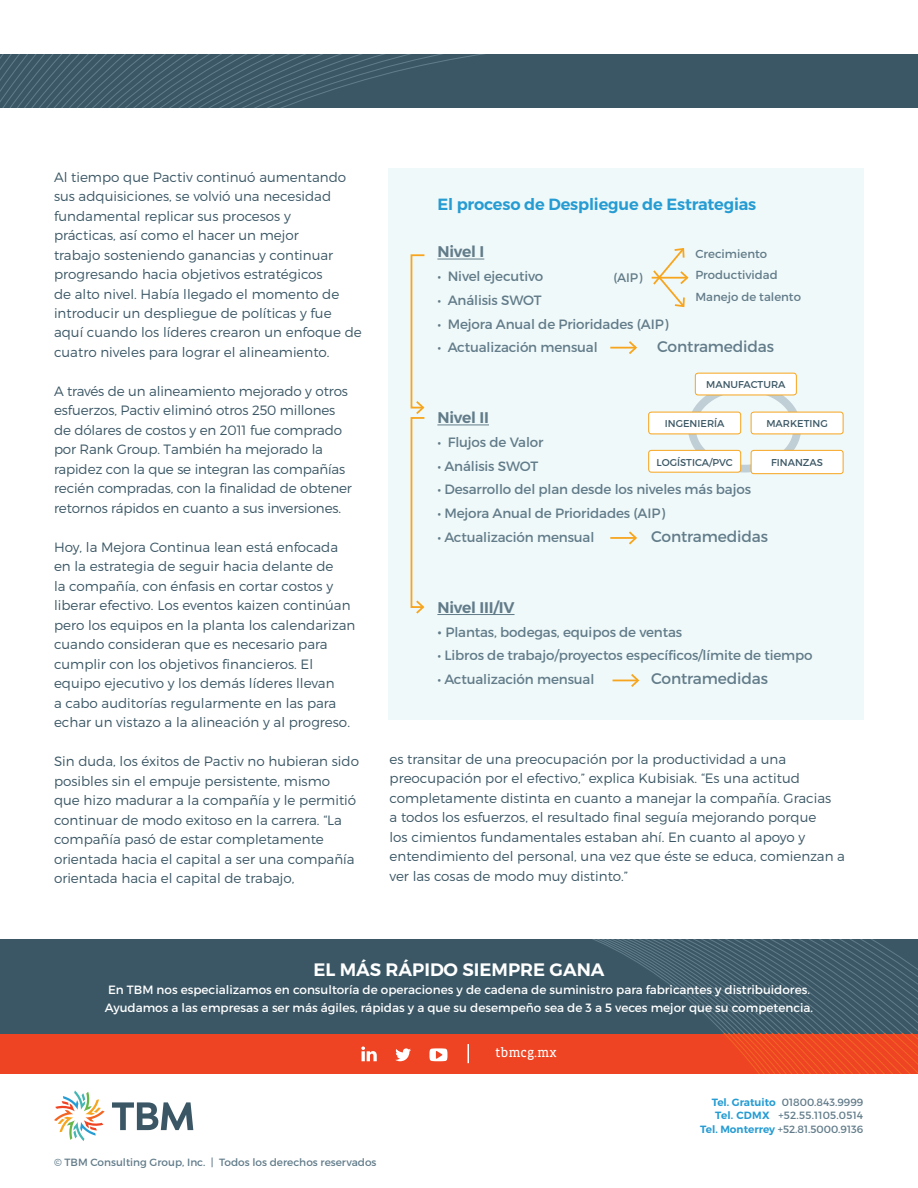
<style>
.page{position:relative;width:918px;height:1188px;background:#fff}
.page>*{position:absolute;margin:0;border:0;box-sizing:border-box;transform-origin:0 0}
.t1{font:600 18px "Montserrat";color:#fff}
.t2{font:600 16.2px "Montserrat";letter-spacing:-.01em;color:#269cd3}
.t3{font:15.45px "Montserrat";letter-spacing:-.01em;color:#627c8a}
.t4{font:600 15.45px "Montserrat";letter-spacing:-.01em;color:#627c8a}
.t5{font:300 13.5px/19.5px "Montserrat";color:#3b5765}
.t6{font:13.5px "Montserrat";letter-spacing:-.01em;color:#627c8a}
.t7{font:13.5px "Vista Slab OT";color:#fff}
.t8{font:12.45px "Montserrat";color:#627c8a}
.t9{font:12px/18px "Montserrat";color:#fff}
.t10{font:11.7px/21.3px "Montserrat";color:#627c8a}
.t11{font:10.5px/13.5px "Montserrat";color:#627c8a;text-align:right}
.t12{font:9.9px "Montserrat";color:#3b5765}
.s1{font-size:15.45px}
.s2{font-weight:600;color:#269cd3}
</style>
<div class="page">
<div style="left:389px;top:168px;width:475px;height:552px;background:#f0f9f9"></div>
<div style="left:0;top:54px;width:918px;height:54px;background:#3b5765"></div>
<svg style="left:0;top:54px;width:485px;height:54px"></svg>
<hr style="left:437px;top:259px;width:47px;height:1px;background:#627c8a">
<hr style="left:437px;top:425px;width:52px;height:1px;background:#627c8a">
<hr style="left:437px;top:614px;width:78px;height:1px;background:#627c8a">
<div style="left:688px;top:384px;width:113px;height:89px;border:8px solid #c0ced6;border-radius:50%"></div>
<div style="left:695px;top:373px;width:101px;height:22px;background:#fff;border-radius:3px"></div>
<div style="left:695px;top:373px;width:102px;height:22px;border:1px solid #f7a51e;border-radius:3px"></div>
<div style="left:649px;top:412px;width:92px;height:22px;background:#fff;border-radius:3px"></div>
<div style="left:648px;top:412px;width:93px;height:22px;border:1px solid #f7a51e;border-radius:3px"></div>
<div style="left:649px;top:450px;width:92px;height:22px;background:#fff;border-radius:3px"></div>
<div style="left:648px;top:450px;width:93px;height:23px;border:1px solid #f7a51e;border-radius:3px"></div>
<div style="left:751px;top:412px;width:92px;height:22px;background:#fff;border-radius:3px"></div>
<div style="left:751px;top:412px;width:92px;height:22px;border:1px solid #f7a51e;border-radius:3px"></div>
<div style="left:751px;top:450px;width:92px;height:24px;background:#fff;border-radius:3px"></div>
<div style="left:751px;top:450px;width:92px;height:24px;border:1px solid #f7a51e;border-radius:3px"></div>
<hr style="left:610px;top:347px;width:26px;height:2px;background:#f7a51e">
<svg style="left:627px;top:341px;width:10px;height:13px"></svg>
<hr style="left:610px;top:537px;width:26px;height:2px;background:#f7a51e">
<svg style="left:627px;top:531px;width:10px;height:14px"></svg>
<svg style="left:613px;top:674px;width:27px;height:13px"></svg>
<svg style="left:651px;top:248px;width:38px;height:60px"></svg>
<svg style="left:410px;top:254px;width:15px;height:360px"></svg>
<div style="left:0;top:939px;width:918px;height:95px;background:#3b5765"></div>
<svg style="left:592px;top:939px;width:326px;height:95px"></svg>
<div style="left:0;top:1034px;width:918px;height:39px;background:#ef4424"></div>
<svg style="left:112px;top:1102px;width:81px;height:28px"></svg>
<svg style="left:54px;top:1091px;width:51px;height:50px"></svg>
<svg style="left:361px;top:1047px;width:16px;height:14px"></svg>
<svg style="left:395px;top:1034px;width:523px;height:39px"></svg>
<p class="t5" style="left:54px;top:167px;width:309px">Al tiempo que Pactiv continuó aumentando sus adquisiciones, se volvió una necesidad fundamental replicar sus procesos y<br>prácticas, así como el hacer un mejor<br>trabajo sosteniendo ganancias y continuar progresando hacia objetivos estratégicos<br>de alto nivel. Había llegado el momento de introducir un despliegue de políticas y fue aquí cuando los líderes crearon un enfoque de cuatro niveles para lograr el alineamiento.</p>
<p class="t5" style="left:54px;top:381px;width:299px">A través de un alineamiento mejorado y otros esfuerzos, Pactiv eliminó otros 250 millones de dólares de costos y en 2011 fue comprado por Rank Group. También ha mejorado la rapidez con la que se integran las compañías recién compradas, con la finalidad de obtener retornos rápidos en cuanto a sus inversiones.</p>
<p class="t5" style="left:54px;top:537px;width:303px">Hoy, la Mejora Continua lean está enfocada en la estrategia de seguir hacia delante de<br>la compañía, con énfasis en cortar costos y liberar efectivo. Los eventos kaizen continúan pero los equipos en la planta los calendarizan cuando consideran que es necesario para cumplir con los objetivos financieros. El equipo ejecutivo y los demás líderes llevan<br>a cabo auditorías regularmente en las para echar un vistazo a la alineación y al progreso.</p>
<p class="t5" style="left:54px;top:752px;width:307px">Sin duda, los éxitos de Pactiv no hubieran sido posibles sin el empuje persistente, mismo que hizo madurar a la compañía y le permitió continuar de modo exitoso en la carrera. “La compañía pasó de estar completamente orientada hacia el capital a ser una compañía orientada hacia el capital de trabajo,</p>
<p class="t2" style="left:437px;top:194px;width:320px">El proceso de Despliegue de Estrategias</p>
<p class="t4" style="left:437px;top:242px;width:48px">Nivel I</p>
<p class="t6" style="left:437px;top:268px;width:107px">• Nivel ejecutivo</p>
<p class="t6" style="left:437px;top:292px;width:106px">• Análisis SWOT</p>
<p class="t6" style="left:437px;top:316px;width:232px">• Mejora Anual de Prioridades (AIP)</p>
<p class="t6" style="left:437px;top:339px;width:162px">• Actualización mensual</p>
<p class="t3" style="left:657px;top:337px;width:118px">Contramedidas</p>
<p class="t10" style="left:695px;top:243px;width:107px">Crecimiento<br>Productividad<br>Manejo de talento</p>
<p class="t8" style="left:613px;top:270px;width:30px">(AIP)</p>
<p class="t12" style="left:706px;top:378px;width:81px">MANUFACTURA</p>
<p class="t12" style="left:665px;top:417px;width:61px">INGENIERÍA</p>
<p class="t12" style="left:657px;top:456px;width:78px">LOGÍSTICA/PVC</p>
<p class="t4" style="left:437px;top:408px;width:53px">Nivel II</p>
<p class="t6" style="left:437px;top:434px;width:108px">• Flujos de Valor</p>
<p class="t6" style="left:437px;top:458px;width:102px">• Análisis SWOT</p>
<p class="t6" style="left:437px;top:481px;width:315px">• Desarrollo del plan desde los niveles más bajos</p>
<p class="t6" style="left:437px;top:505px;width:229px">• Mejora Anual de Prioridades (AIP)</p>
<p class="t6" style="left:437px;top:529px;width:158px">• Actualización mensual</p>
<p class="t3" style="left:651px;top:527px;width:118px">Contramedidas</p>
<p class="t12" style="left:766px;top:417px;width:63px">MARKETING</p>
<p class="t12" style="left:771px;top:456px;width:53px">FINANZAS</p>
<p class="t4" style="left:437px;top:598px;width:79px">Nivel III/IV</p>
<p class="t6" style="left:437px;top:624px;width:246px"><span class="s1">•</span> Plantas, bodegas, equipos de ventas</p>
<p class="t6" style="left:437px;top:647px;width:377px">• Libros de trabajo/proyectos específicos/límite de tiempo</p>
<p class="t6" style="left:437px;top:671px;width:158px">• Actualización mensual</p>
<p class="t3" style="left:651px;top:669px;width:118px">Contramedidas</p>
<p class="t5" style="left:390px;top:749px;width:457px">es transitar de una preocupación por la productividad a una preocupación por el efectivo,” explica Kubisiak. “Es una actitud completamente distinta en cuanto a manejar la compañía. Gracias<br>a todos los esfuerzos, el resultado final seguía mejorando porque<br>los cimientos fundamentales estaban ahí. En cuanto al apoyo y entendimiento del personal, una vez que éste se educa, comienzan a ver las cosas de modo muy distinto.”</p>
<h1 class="t1" style="left:313px;top:958px;width:293px">EL MÁS RÁPIDO SIEMPRE GANA</h1>
<p class="t9" style="left:105px;top:981px;width:710px">En TBM nos especializamos en consultoría de operaciones y de cadena de suministro para fabricantes y distribuidores.<br>Ayudamos a las empresas a ser más ágiles, rápidas y a que su desempeño sea de 3 a 5 veces mejor que su competencia.</p>
<p class="t11" style="left:54px;top:1155px;width:324px">© TBM Consulting Group, Inc. | Todos los derechos reservados</p>
<p class="t7" style="left:495px;top:1046px;width:63px">tbmcg.mx</p>
<p class="t11" style="left:700px;top:1095px;width:165px"><span class="s2">Tel. Gratuito</span> 01800.843.9999<br><span class="s2">Tel. CDMX</span> +52.55.1105.0514<br><span class="s2">Tel. Monterrey</span> +52.81.5000.9136</p>
</div>
